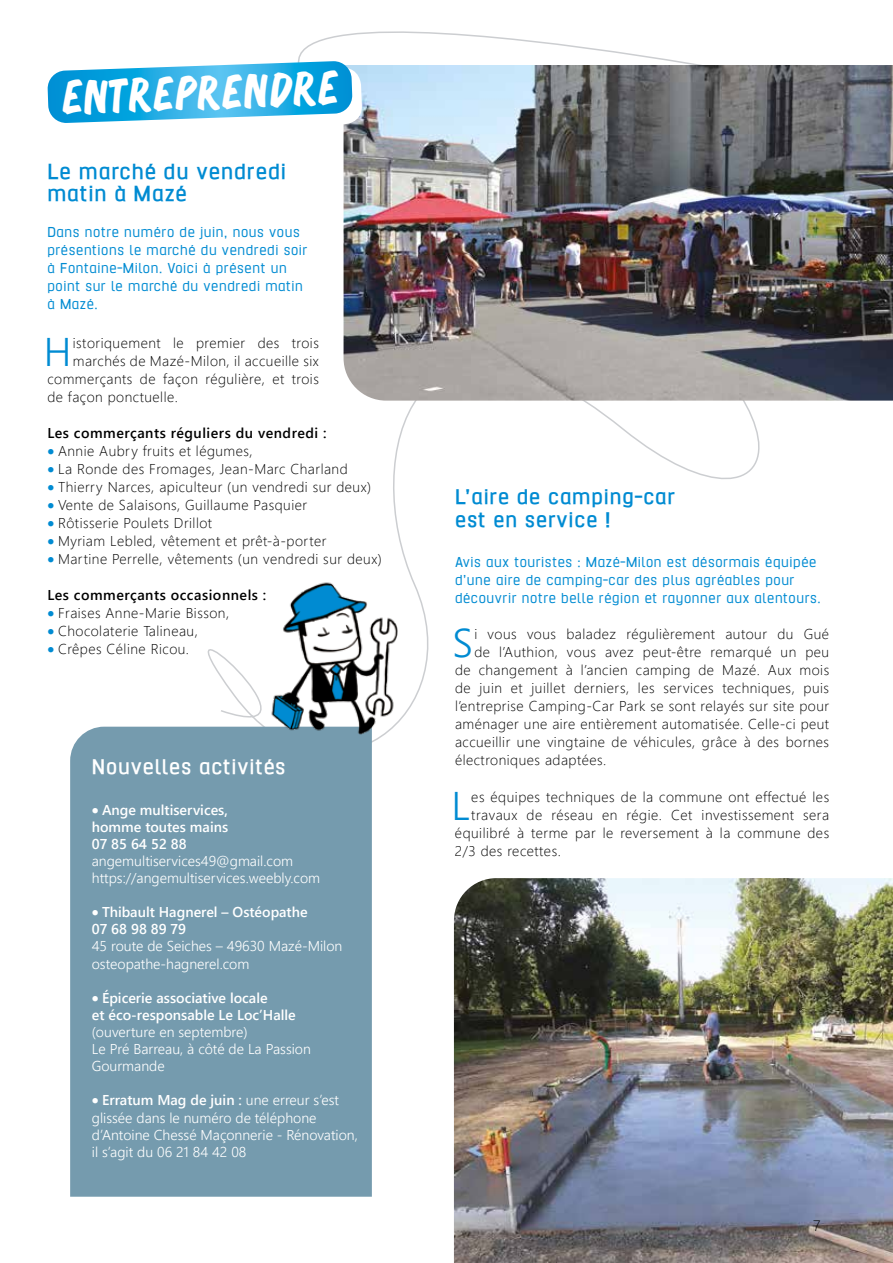
<style>
.page{position:relative;width:893px;height:1263px;background:#fff}
.page>*{position:absolute;margin:0;border:0;box-sizing:border-box;transform-origin:0 0}
.t1{font:42.45px "Bonoco";color:#fff;scale:.92 1}
.t2{font:39.9px "Webly Sleek UI Semilight";color:#008bd2}
.t3{font:700 24.75px/22.5px "Hurufo&Numero";letter-spacing:.035em;color:#008bd2}
.t4{font:700 24px/22.5px "Hurufo&Numero";letter-spacing:.035em;color:#008bd2}
.t5{font:700 24px "Hurufo&Numero";letter-spacing:.035em;color:#fff}
.t6{font:16.5px/18px "Hurufo&Numero";letter-spacing:.035em;color:#008bd2}
.t7{font:15px "Webly Sleek UI Light";color:#000}
.t8{font:14.25px "Webly Sleek UI Light";letter-spacing:.035em;color:#000}
.t9{font:14.25px/17.1px "Webly Sleek UI Semilight";color:#fff}
.t10{font:14.25px/17.1px "Webly Sleek UI Semibold";color:#fff}
.t11{font:14.25px "Webly Sleek UI Semibold";letter-spacing:.035em;color:#000}
.s1{color:#008bd2}
.s2{font-family:"Webly Sleek UI Semilight"}
</style>
<div class="page">
<img style="left:344px;top:65px;width:549px;height:336px">
<img style="left:454px;top:878px;width:439px;height:385px">
<svg style="left:47px;top:61px;width:316px;height:73px"></svg>
<div style="left:70px;top:727px;width:302px;height:470px;background:#759bae"></div>
<img style="left:251px;top:575px;width:175px;height:174px">
<h1 class="t1" style="left:61px;top:69px;width:302px;rotate:-2deg">entreprendre</h1>
<h3 class="t3" style="left:47px;top:160px;width:240px">Le marché du vendredi matin à Mazé</h3>
<p class="t6" style="left:47px;top:223px;width:262px">Dans notre numéro de juin, nous vous présentions le marché du vendredi soir à Fontaine-Milon. Voici à présent un point sur le marché du vendredi matin à Mazé.</p>
<h2 class="t2" style="left:44px;top:322px;width:29px">H</h2>
<p class="t8" style="left:73px;top:332px;width:248px">istoriquement le premier des trois</p>
<p class="t8" style="left:73px;top:350px;width:248px">marchés de Mazé-Milon, il accueille six</p>
<p class="t8" style="left:47px;top:368px;width:273px">commerçants de façon régulière, et trois</p>
<p class="t8" style="left:47px;top:386px;width:132px">de façon ponctuelle.</p>
<p class="t11" style="left:47px;top:422px;width:281px">Les commerçants réguliers du vendredi :</p>
<p class="t8" style="left:47px;top:440px;width:207px"><span class="s1">•</span> Annie Aubry fruits et légumes,</p>
<p class="t8" style="left:47px;top:458px;width:302px"><span class="s1">•</span> La Ronde des Fromages, Jean-Marc Charland</p>
<p class="t8" style="left:47px;top:476px;width:325px"><span class="s1">•</span> Thierry Narces, apiculteur (un vendredi sur deux)</p>
<p class="t8" style="left:47px;top:494px;width:261px"><span class="s1">•</span> Vente de Salaisons, Guillaume Pasquier</p>
<p class="t8" style="left:47px;top:512px;width:166px"><span class="s1">•</span> Rôtisserie Poulets Drillot</p>
<p class="t8" style="left:47px;top:530px;width:281px"><span class="s1">•</span> Myriam Lebled, vêtement et prêt-à-porter</p>
<p class="t8" style="left:47px;top:548px;width:336px"><span class="s1">•</span> Martine Perrelle, vêtements (un vendredi sur deux)</p>
<p class="t11" style="left:47px;top:584px;width:220px">Les commerçants occasionnels :</p>
<p class="t8" style="left:47px;top:602px;width:183px"><span class="s1">•</span> Fraises Anne-Marie Bisson,</p>
<p class="t8" style="left:47px;top:620px;width:152px"><span class="s1">•</span> Chocolaterie Talineau,</p>
<p class="t8" style="left:47px;top:638px;width:143px"><span class="s1">•</span> Crêpes Céline Ricou.</p>
<h3 class="t5" style="left:92px;top:756px;width:195px">Nouvelles activités</h3>
<p class="t10" style="left:92px;top:800px;width:138px;text-align:justify">• Ange multiservices, homme toutes mains 07 85 64 52 88</p>
<p class="t9" style="left:92px;top:852px;width:230px">angemultiservices49@gmail.com https://angemultiservices.weebly.com</p>
<p class="t10" style="left:92px;top:903px;width:217px">• Thibault Hagnerel – Ostéopathe<br>07 68 98 89 79</p>
<p class="t9" style="left:92px;top:937px;width:252px">45 route de Seiches – 49630 Mazé-Milon osteopathe-hagnerel.com</p>
<p class="t10" style="left:92px;top:988px;width:205px">• Épicerie associative locale<br>et éco-responsable Le Loc’Halle</p>
<p class="t9" style="left:92px;top:1023px;width:221px">(ouverture en septembre)<br>Le Pré Barreau, à côté de La Passion<br>Gourmande</p>
<p class="t10" style="left:92px;top:1091px;width:249px">• Erratum Mag de juin : <span class="s2">une erreur s’est</span></p>
<p class="t9" style="left:92px;top:1108px;width:268px">glissée dans le numéro de téléphone d’Antoine Chessé Maçonnerie - Rénovation, il s’agit du 06 21 84 42 08</p>
<h3 class="t4" style="left:455px;top:486px;width:222px">L’aire de camping-car est en service !</h3>
<p class="t6" style="left:455px;top:554px;width:367px">Avis aux touristes : Mazé-Milon est désormais équipée d’une aire de camping-car des plus agréables pour découvrir notre belle région et rayonner aux alentours.</p>
<h2 class="t2" style="left:452px;top:613px;width:22px">S</h2>
<p class="t8" style="left:474px;top:624px;width:356px">i vous vous baladez régulièrement autour du Gué</p>
<p class="t8" style="left:474px;top:642px;width:356px">de l’Authion, vous avez peut-être remarqué un peu</p>
<p class="t8" style="left:455px;top:660px;width:376px">de changement à l’ancien camping de Mazé. Aux mois</p>
<p class="t8" style="left:455px;top:678px;width:376px">de juin et juillet derniers, les services techniques, puis</p>
<p class="t8" style="left:455px;top:696px;width:376px">l’entreprise Camping-Car Park se sont relayés sur site pour</p>
<p class="t8" style="left:455px;top:714px;width:376px">aménager une aire entièrement automatisée. Celle-ci peut</p>
<p class="t8" style="left:455px;top:732px;width:376px">accueillir une vingtaine de véhicules, grâce à des bornes</p>
<p class="t8" style="left:455px;top:750px;width:153px">électroniques adaptées.</p>
<h2 class="t2" style="left:451px;top:775px;width:20px">L</h2>
<p class="t8" style="left:471px;top:786px;width:359px">es équipes techniques de la commune ont effectué les</p>
<p class="t8" style="left:471px;top:804px;width:359px">travaux de réseau en régie. Cet investissement sera</p>
<p class="t8" style="left:455px;top:822px;width:376px">équilibré à terme par le reversement à la commune des</p>
<p class="t8" style="left:455px;top:840px;width:107px">2/3 des recettes.</p>
<p class="t7" style="left:813px;top:1215px;width:9px">7</p>
</div>
